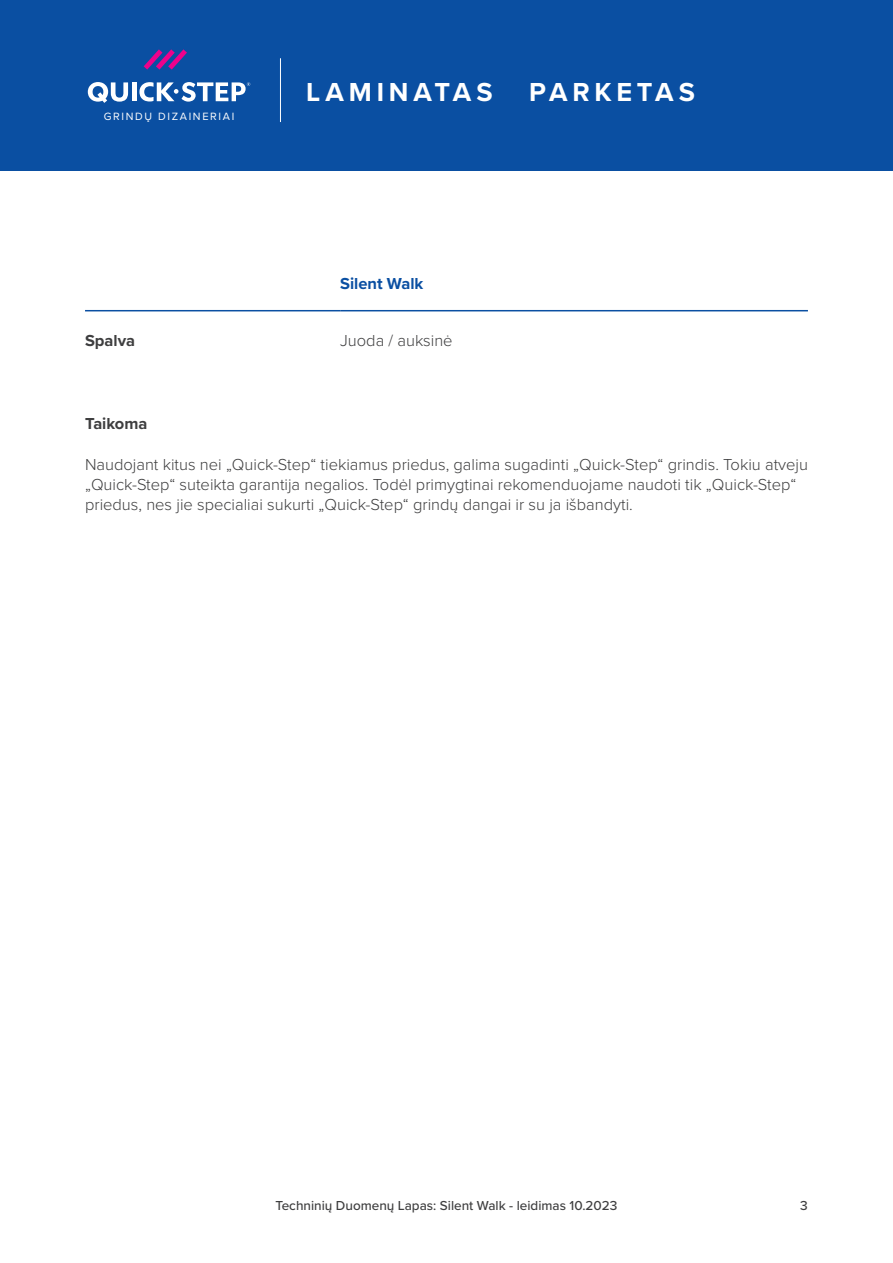
<style>
.page{position:relative;width:893px;height:1263px;background:#fff}
.page>*{position:absolute;margin:0;border:0;box-sizing:border-box;transform-origin:0 0}
.Range{font:700 27px "Proxima Nova";letter-spacing:.175em;color:#fff}
.BodyText{font:300 16.5px/19.8px "Proxima Nova";color:#3e3e3f}
.Row-Header{font:700 16.5px "Proxima Nova";color:#0a4fa2}
.ApplicableFor{font:700 16.5px "Proxima Nova";color:#3e3e3f}
.Column-First{font:700 16.5px "Proxima Nova";color:#3e3e3f}
.t1{font:500 13.5px "Proxima Nova";color:#3e3e3f}
.FloorDesigners{font:10.95px "Proxima Nova";letter-spacing:.15em;color:#fff}
</style>
<div class="page">
<div style="left:0;top:0;width:893px;height:170px;background:#0a4fa2"></div>
<hr style="left:280px;top:58px;width:1px;height:64px;background:#fff">
<svg style="left:144px;top:49px;width:43px;height:21px"></svg>
<svg style="left:88px;top:82px;width:40px;height:21px"></svg>
<hr style="left:132px;top:82px;width:4px;height:19px;background:#fff">
<svg style="left:139px;top:82px;width:111px;height:20px"></svg>
<hr style="left:340px;top:310px;width:468px;height:1px;background:#0a4fa2">
<hr style="left:85px;top:310px;width:255px;height:1px;background:#0a4fa2">
<p class="FloorDesigners" style="left:104px;top:108px;width:132px">GRINDŲ DIZAINERIAI</p>
<p class="Range" style="left:306px;top:72px;width:188px">LAMINATAS</p>
<p class="Range" style="left:529px;top:72px;width:167px">PARKETAS</p>
<p class="Row-Header" style="left:340px;top:272px;width:85px">Silent Walk</p>
<p class="Column-First" style="left:85px;top:328px;width:52px">Spalva</p>
<p class="BodyText" style="left:340px;top:329px;width:114px">Juoda / auksinė</p>
<p class="ApplicableFor" style="left:85px;top:411px;width:64px">Taikoma</p>
<p class="BodyText" style="left:85px;top:454px;width:724px">Naudojant kitus nei „Quick-Step“ tiekiamus priedus, galima sugadinti „Quick-Step“ grindis. Tokiu atveju „Quick-Step“ suteikta garantija negalios. Todėl primygtinai rekomenduojame naudoti tik „Quick-Step“ priedus, nes jie specialiai sukurti „Quick-Step“ grindų dangai ir su ja išbandyti.</p>
<p class="t1" style="left:275px;top:1195px;width:343px">Techninių Duomenų Lapas: Silent Walk - leidimas 10.2023</p>
<p class="t1" style="left:800px;top:1195px;width:9px">3</p>
</div>
